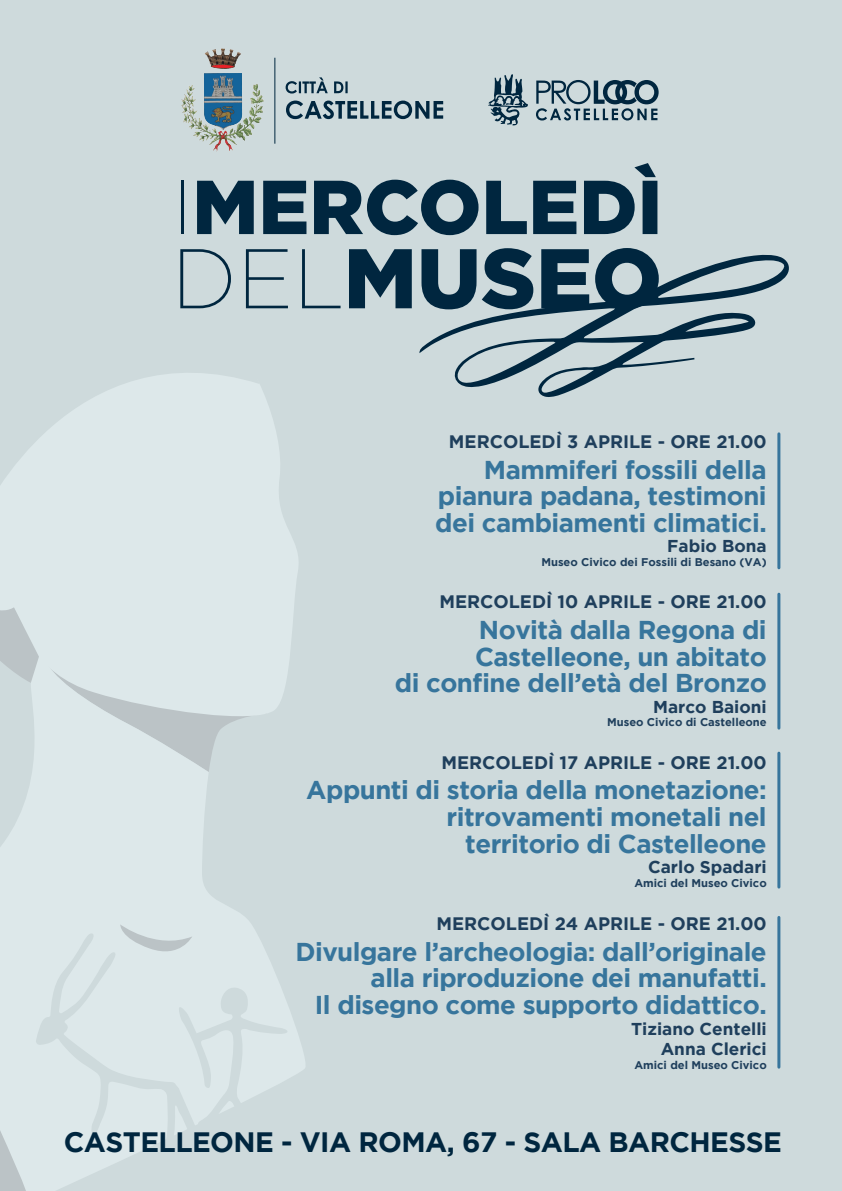
<style>
.page{position:relative;width:842px;height:1191px;background:#cedadc}
.page>*{position:absolute;margin:0;border:0;box-sizing:border-box;transform-origin:0 0}
.t1{font:700 28px "Gotham";letter-spacing:-.02em;color:#00263f}
.t2{font:700 25.8px/26.6px "Gotham";letter-spacing:-.02em;color:#37759c;text-align:right}
.t3{font:700 18px "Gotham";color:#1f3f5c}
.t4{font:700 17.2px/20.6px "Gotham";color:#1f3f5c;text-align:right}
.t5{font:700 11.2px "Gotham";color:#1f3f5c}
</style>
<div class="page">
<svg style="left:0;top:772px;width:305px;height:306px;fill:#dde8ea"></svg>
<svg style="left:260px;top:308px;width:44px;height:405px"></svg>
<svg style="left:0;top:375px;width:267px;height:397px"></svg>
<img style="left:181px;top:48px;width:83px;height:104px">
<svg style="left:286px;top:101px;width:157px;height:18px"></svg>
<svg style="left:286px;top:77px;width:62px;height:17px"></svg>
<hr style="left:274px;top:58px;width:1px;height:86px;background:#00263f">
<svg style="left:488px;top:74px;width:40px;height:51px"></svg>
<svg style="left:536px;top:80px;width:123px;height:40px"></svg>
<svg style="left:0;top:924px;width:288px;height:267px"></svg>
<hr style="left:777px;top:434px;width:3px;height:134px;background:#37759c">
<hr style="left:777px;top:594px;width:3px;height:134px;background:#37759c">
<hr style="left:777px;top:753px;width:3px;height:134px;background:#37759c">
<hr style="left:777px;top:917px;width:3px;height:150px;background:#37759c">
<svg style="left:419px;top:255px;width:370px;height:142px"></svg>
<svg style="left:180px;top:249px;width:51px;height:59px"></svg>
<svg style="left:246px;top:249px;width:42px;height:59px"></svg>
<svg style="left:302px;top:249px;width:39px;height:59px"></svg>
<svg style="left:349px;top:249px;width:63px;height:59px"></svg>
<svg style="left:421px;top:249px;width:55px;height:60px"></svg>
<svg style="left:482px;top:248px;width:51px;height:61px"></svg>
<svg style="left:541px;top:249px;width:48px;height:59px"></svg>
<svg style="left:595px;top:248px;width:64px;height:61px"></svg>
<hr style="left:181px;top:181px;width:3px;height:53px;background:#00263f">
<svg style="left:197px;top:181px;width:57px;height:53px"></svg>
<svg style="left:263px;top:181px;width:43px;height:53px"></svg>
<svg style="left:314px;top:180px;width:164px;height:55px"></svg>
<svg style="left:486px;top:181px;width:41px;height:53px"></svg>
<svg style="left:533px;top:181px;width:43px;height:53px"></svg>
<svg style="left:584px;top:163px;width:73px;height:71px"></svg>
<p class="t3" style="left:449px;top:431px;width:319px">MERCOLEDÌ 3 APRILE - ORE 21.00</p>
<p class="t2" style="left:435px;top:455px;width:333px;text-align:justify;text-indent:49px">Mammiferi fossili della pianura padana, testimoni dei cambiamenti climatici.</p>
<p class="t4" style="left:667px;top:535px;width:101px">Fabio Bona</p>
<p class="t5" style="left:541px;top:555px;width:227px">Museo Civico dei Fossili di Besano (VA)</p>
<p class="t3" style="left:439px;top:591px;width:329px">MERCOLEDÌ 10 APRILE - ORE 21.00</p>
<p class="t2" style="left:395px;top:616px;width:373px">Novità dalla Regona di<br>Castelleone, un abitato<br>di confine dell’età del Bronzo</p>
<p class="t4" style="left:653px;top:696px;width:115px">Marco Baioni</p>
<p class="t5" style="left:607px;top:716px;width:161px">Museo Civico di Castelleone</p>
<p class="t3" style="left:441px;top:751px;width:327px">MERCOLEDÌ 17 APRILE - ORE 21.00</p>
<p class="t2" style="left:306px;top:776px;width:462px">Appunti di storia della monetazione: ritrovamenti monetali nel<br>territorio di Castelleone</p>
<p class="t4" style="left:648px;top:856px;width:120px">Carlo Spadari</p>
<p class="t5" style="left:634px;top:876px;width:134px">Amici del Museo Civico</p>
<p class="t3" style="left:436px;top:913px;width:332px">MERCOLEDÌ 24 APRILE - ORE 21.00</p>
<p class="t2" style="left:295px;top:937px;width:473px">Divulgare l’archeologia: dall’originale alla riproduzione dei manufatti.<br>Il disegno come supporto didattico.</p>
<p class="t4" style="left:631px;top:1017px;width:137px">Tiziano Centelli<br>Anna Clerici</p>
<p class="t5" style="left:634px;top:1058px;width:134px">Amici del Museo Civico</p>
<p class="t1" style="left:64px;top:1125px;width:720px">CASTELLEONE - VIA ROMA, 67 - SALA BARCHESSE</p>
</div>
